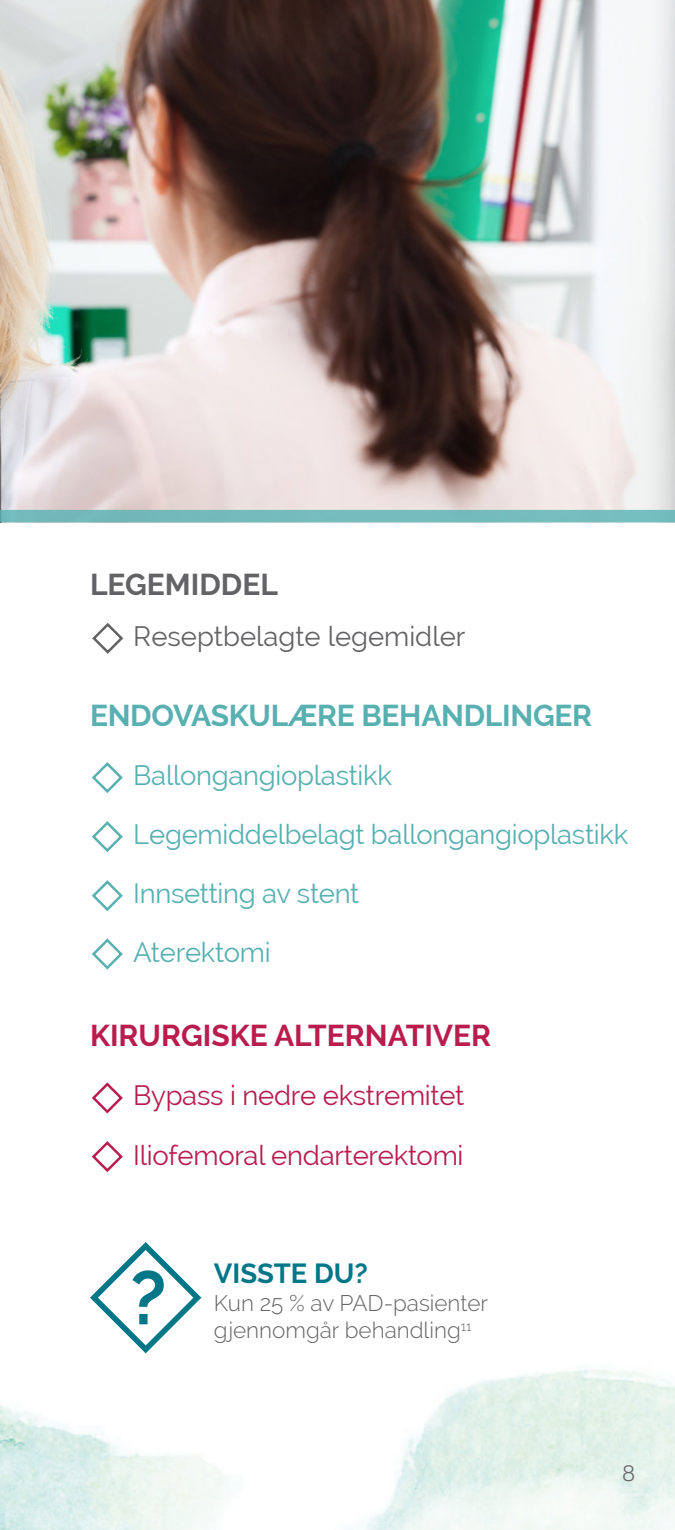
<style>
.page{position:relative;width:675px;height:1530px;background:#fff}
.page>*{position:absolute;margin:0;border:0;box-sizing:border-box;transform-origin:0 0}
.t1{font:700 75px "Raleway";color:#037787}
.t2{font:700 30px "Raleway";letter-spacing:-.01em;color:#58b0b1}
.t3{font:700 30px "Raleway";color:#b91d4d}
.t4{font:700 30px "Raleway";color:#636366}
.t5{font:27.5px "Raleway";letter-spacing:-.01em;color:#58b0b1}
.t6{font:27.5px "Raleway";letter-spacing:-.01em;color:#b91d4d}
.t7{font:27.5px "Raleway";color:#636366}
.t8{font:700 27.5px "Raleway";color:#037787}
.t9{font:300 22.5px "Raleway";color:#636366}
.t10{font:300 22.5px "Helvetica Neue LT Pro";color:#636366}
</style>
<div class="page">
<img style="left:0;top:0;width:675px;height:510px">
<img style="left:0;top:1297px;width:675px;height:233px">
<svg style="left:90px;top:1242px;width:111px;height:111px"></svg>
<svg style="left:92px;top:762px;width:31px;height:31px"></svg>
<svg style="left:92px;top:623px;width:32px;height:31px"></svg>
<svg style="left:92px;top:821px;width:31px;height:31px"></svg>
<svg style="left:92px;top:938px;width:31px;height:32px"></svg>
<svg style="left:91px;top:1141px;width:32px;height:31px"></svg>
<svg style="left:92px;top:1082px;width:31px;height:32px"></svg>
<svg style="left:92px;top:880px;width:31px;height:32px"></svg>
<div style="left:0;top:510px;width:675px;height:12px;background:#75bcbd"></div>
<p class="t4" style="left:90px;top:567px;width:189px">LEGEMIDDEL</p>
<p class="t7" style="left:133px;top:620px;width:334px">Reseptbelagte legemidler</p>
<p class="t2" style="left:90px;top:699px;width:504px">ENDOVASKULÆRE BEHANDLINGER</p>
<p class="t5" style="left:133px;top:759px;width:260px">Ballongangioplastikk</p>
<p class="t5" style="left:133px;top:818px;width:496px">Legemiddelbelagt ballongangioplastikk</p>
<p class="t5" style="left:133px;top:877px;width:228px">Innsetting av stent</p>
<p class="t5" style="left:133px;top:937px;width:139px">Aterektomi</p>
<p class="t3" style="left:90px;top:1018px;width:403px">KIRURGISKE ALTERNATIVER</p>
<p class="t6" style="left:133px;top:1079px;width:333px">Bypass i nedre ekstremitet</p>
<p class="t6" style="left:133px;top:1140px;width:332px">Iliofemoral endarterektomi</p>
<p class="t1" style="left:130px;top:1255px;width:38px">?</p>
<p class="t8" style="left:214px;top:1258px;width:155px">VISSTE DU?</p>
<p class="t9" style="left:214px;top:1289px;width:276px">Kun 25 % av PAD-pasienter</p>
<p class="t9" style="left:214px;top:1317px;width:259px">gjennomgår behandling<sup>11</sup></p>
<p class="t10" style="left:622px;top:1459px;width:14px">8</p>
</div>
